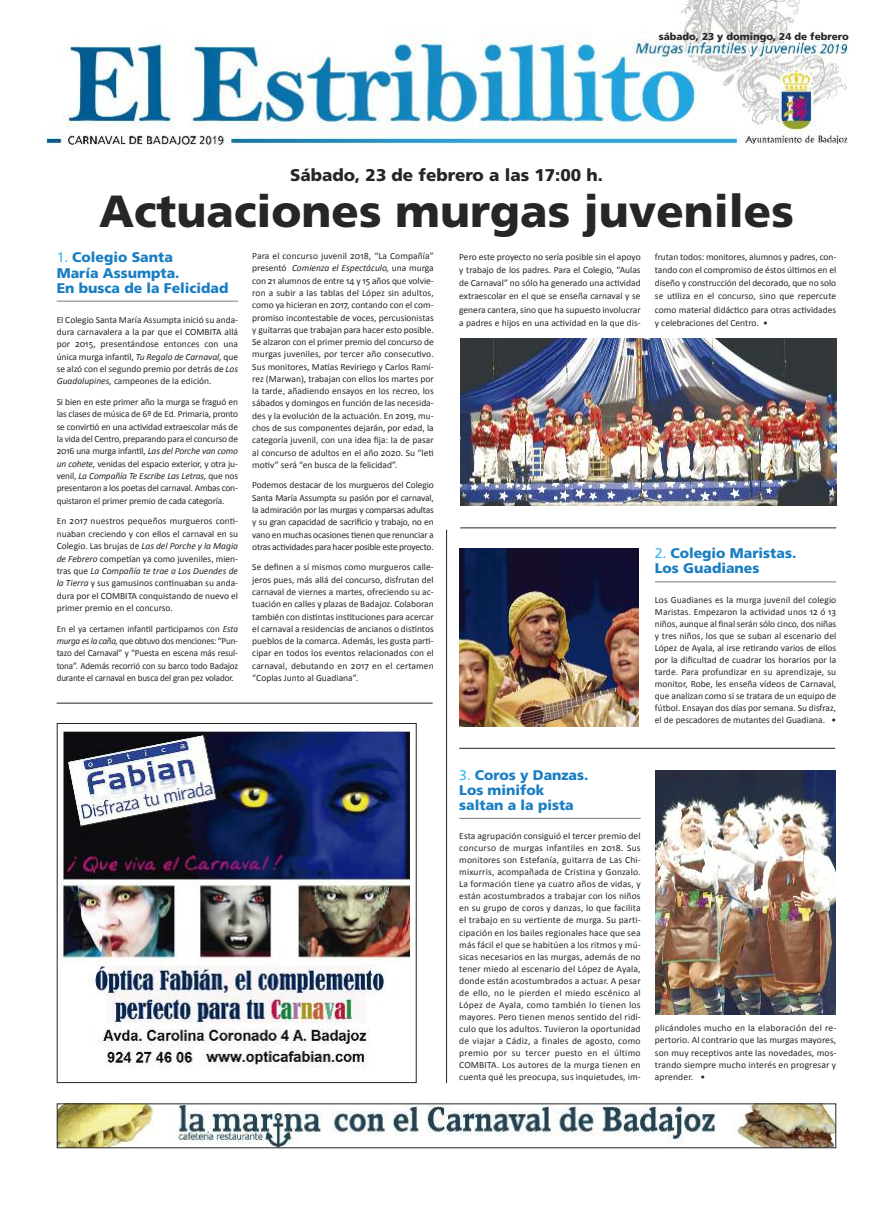
<style>
.page{position:relative;width:893px;height:1205px;background:#fff}
.page>*{position:absolute;margin:0;border:0;box-sizing:border-box;transform-origin:0 0}
.t1{font:900 45px "Frutiger";color:#272627}
.t2{font:900 17px "Frutiger";color:#272627}
.t3{font:900 14px/15px "Frutiger";color:#187dc3}
.t4{font:900 10px "Frutiger";color:#272627}
.t5{font:9.5px/12.3px "Calibri";color:#272627;text-align:justify}
.t6{font:9.5px/12.3px "Calibri";color:#272627;text-align:justify;scale:.96 1}
.s1{font-weight:400;color:#37b5ef}
.s2{font-style:italic}
</style>
<div class="page">
<img style="left:59px;top:1105px;width:775px;height:41px">
<img style="left:46px;top:0;width:803px;height:150px">
<hr style="left:57px;top:703px;width:376px;height:1px;background:#272627">
<hr style="left:460px;top:527px;width:376px;height:1px;background:#272627">
<img style="left:59px;top:725px;width:352px;height:344px">
<div style="left:57px;top:723px;width:360px;height:360px;border:1px solid #272627"></div>
<hr style="left:446px;top:530px;width:1px;height:553px;background:#272627">
<hr style="left:655px;top:581px;width:181px;height:1px;background:#7d7d7d">
<hr style="left:459px;top:748px;width:376px;height:1px;background:#272627">
<img style="left:461px;top:338px;width:375px;height:167px">
<img style="left:460px;top:548px;width:178px;height:178px">
<hr style="left:57px;top:301px;width:181px;height:1px;background:#7d7d7d">
<hr style="left:459px;top:818px;width:182px;height:1px;background:#7d7d7d">
<img style="left:656px;top:770px;width:180px;height:244px">
<p class="t4" style="left:659px;top:32px;width:192px">sábado, 23 y domingo, 24 de febrero</p>
<h2 class="t2" style="left:290px;top:168px;width:314px">Sábado, 23 de febrero a las 17:00 h.</h2>
<h1 class="t1" style="left:99px;top:193px;width:696px">Actuaciones murgas juveniles</h1>
<h3 class="t3" style="left:57px;top:251px;width:173px;line-height:15.3px"><span class="s1">1.</span> Colegio Santa<br>María Assumpta.<br>En busca de la Felicidad</h3>
<p class="t5" style="left:57px;top:313px;width:183px">El Colegio Santa María Assumpta inició su anda&shy;dura carnavalera a la par que el COMBITA allá por 2015, presentándose entonces con una única murga infantil, <span class="s2">Tu Regalo de Carnaval,</span> que se alzó con el segundo premio por detrás de <span class="s2">Los Guadalupines,</span> campeones de la edición.</p>
<p class="t5" style="left:57px;top:395px;width:183px">Si bien en este primer año la murga se fraguó en las clases de música de 6º de Ed. Primaria, pronto se convirtió en una actividad extraescolar más de la vida del Centro, preparando para el concurso de 2016 una murga infantil, <span class="s2">Las del Porche van como un cohete,</span> venidas del espacio exterior, y otra ju&shy;venil, <span class="s2">La Compañía Te Escribe Las Letras,</span> que nos presentaron a los poetas del carnaval. Ambas con&shy;quistaron el primer premio de cada categoría.</p>
<p class="t5" style="left:57px;top:515px;width:183px">En 2017 nuestros pequeños murgueros conti&shy;nuaban creciendo y con ellos el carnaval en su Colegio. Las brujas de <span class="s2">Las del Porche y la Magia de Febrero</span> competían ya como juveniles, mien&shy;tras que <span class="s2">La Compañía te trae a Los Duendes de la Tierra</span> y sus gamusinos continuaban su anda&shy;dura por el COMBITA conquistando de nuevo el primer premio en el concurso.</p>
<p class="t6" style="left:57px;top:622px;width:190px">En el ya certamen infantil participamos con <span class="s2">Esta murga es la caña,</span> que obtuvo dos menciones: “Pun&shy;tazo del Carnaval” y “Puesta en escena más resul&shy;tona”. Además recorrió con su barco todo Badajoz durante el carnaval en busca del gran pez volador.</p>
<p class="t5" style="left:252px;top:250px;width:183px">Para el concurso juvenil 2018, “La Compañía” presentó <span class="s2">Comienza el Espectáculo,</span> una murga con 21 alumnos de entre 14 y 15 años que volvie&shy;ron a subir a las tablas del López sin adultos, como ya hicieran en 2017, contando con el com&shy;promiso incontestable de voces, percusionistas y guitarras que trabajan para hacer esto posible.<br>Se alzaron con el primer premio del concurso de murgas juveniles, por tercer año consecutivo.<br>Sus monitores, Matías Reviriego y Carlos Ramí&shy;rez (Marwan), trabajan con ellos los martes por la tarde, añadiendo ensayos en los recreo, los sábados y domingos en función de las necesida&shy;des y la evolución de la actuación. En 2019, mu&shy;chos de sus componentes dejarán, por edad, la categoría juvenil, con una idea fija: la de pasar al concurso de adultos en el año 2020. Su “leti motiv” será “en busca de la felicidad”.</p>
<p class="t5" style="left:252px;top:479px;width:183px">Podemos destacar de los murgueros del Colegio Santa María Assumpta su pasión por el carnaval, la admiración por las murgas y comparsas adultas y su gran capacidad de sacrificio y trabajo, no en vano en muchas ocasiones tienen que renunciar a otras actividades para hacer posible este proyecto.</p>
<p class="t5" style="left:252px;top:561px;width:183px">Se definen a sí mismos como murgueros calle&shy;jeros pues, más allá del concurso, disfrutan del carnaval de viernes a martes, ofreciendo su ac&shy;tuación en calles y plazas de Badajoz. Colaboran también con distintas instituciones para acercar el carnaval a residencias de ancianos o distintos pueblos de la comarca. Además, les gusta parti&shy;cipar en todos los eventos relacionados con el carnaval, debutando en 2017 en el certamen “Coplas Junto al Guadiana”.</p>
<p class="t5" style="left:459px;top:250px;width:183px;line-height:13.2px">Pero este proyecto no sería posible sin el apoyo y trabajo de los padres. Para el Colegio, “Aulas de Carnaval” no sólo ha generado una actividad extraescolar en el que se enseña carnaval y se genera cantera, sino que ha supuesto involucrar a padres e hijos en una actividad en la que dis-</p>
<p class="t5" style="left:655px;top:250px;width:183px;line-height:13.2px">frutan todos: monitores, alumnos y padres, con&shy;tando con el compromiso de éstos últimos en el diseño y construcción del decorado, que no solo se utiliza en el concurso, sino que repercute como material didáctico para otras actividades y celebraciones del Centro. •</p>
<h3 class="t3" style="left:655px;top:547px;width:143px"><span class="s1">2.</span> Colegio Maristas.<br>Los Guadianes</h3>
<p class="t5" style="left:655px;top:594px;width:183px;line-height:12px">Los Guadianes es la murga juvenil del colegio Maristas. Empezaron la actividad unos 12 ó 13 niños, aunque al final serán sólo cinco, dos niñas y tres niños, los que se suban al escenario del López de Ayala, al irse retirando varios de ellos por la dificultad de cuadrar los horarios por la tarde. Para profundizar en su aprendizaje, su monitor, Robe, les enseña vídeos de Carnaval, que analizan como si se tratara de un equipo de fútbol. Ensayan dos días por semana. Su disfraz, el de pescadores de mutantes del Guadiana. •</p>
<h3 class="t3" style="left:459px;top:768px;width:131px"><span class="s1">3.</span> Coros y Danzas.<br>Los minifok saltan a la pista</h3>
<p class="t5" style="left:459px;top:830px;width:183px;line-height:12px">Esta agrupación consiguió el tercer premio del concurso de murgas infantiles en 2018. Sus monitores son Estefanía, guitarra de Las Chi&shy;mixurris, acompañada de Cristina y Gonzalo.<br>La formación tiene ya cuatro años de vidas, y están acostumbrados a trabajar con los niños en su grupo de coros y danzas, lo que facilita el trabajo en su vertiente de murga. Su parti&shy;cipación en los bailes regionales hace que sea más fácil el que se habitúen a los ritmos y mú&shy;sicas necesarios en las murgas, además de no tener miedo al escenario del López de Ayala, donde están acostumbrados a actuar. A pesar de ello, no le pierden el miedo escénico al López de Ayala, como también lo tienen los mayores. Pero tienen menos sentido del ridí&shy;culo que los adultos. Tuvieron la oportunidad de viajar a Cádiz, a finales de agosto, como premio por su tercer puesto en el último COMBITA. Los autores de la murga tienen en cuenta qué les preocupa, sus inquietudes, im-</p>
<p class="t5" style="left:655px;top:1022px;width:183px">plicándoles mucho en la elaboración del re&shy;pertorio. Al contrario que las murgas mayores, son muy receptivos ante las novedades, mos&shy;trando siempre mucho interés en progresar y aprender. •</p>
</div>
